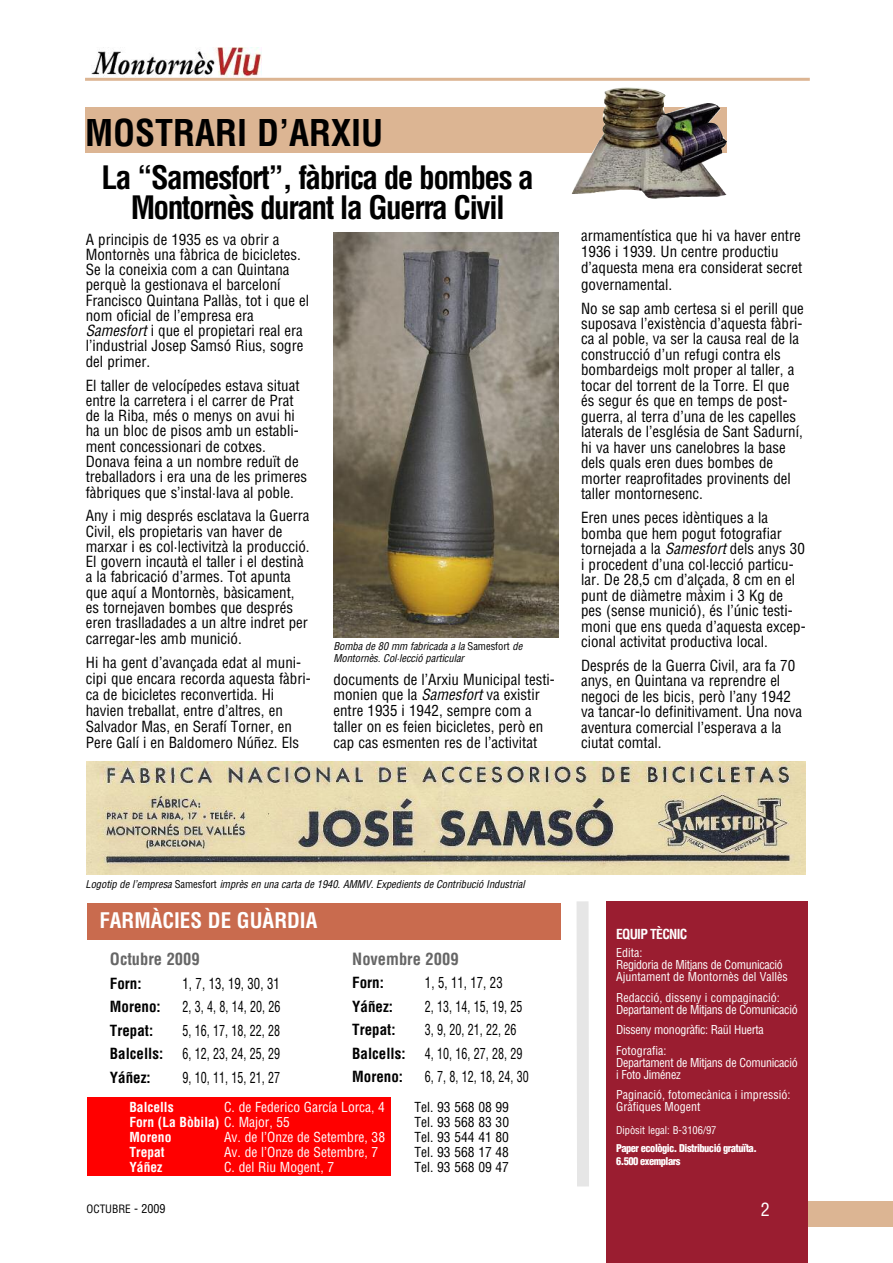
<style>
.page{position:relative;width:893px;height:1263px;background:#fff}
.page>*{position:absolute;margin:0;border:0;box-sizing:border-box;transform-origin:0 0}
.t1{font:700 condensed 36px "Helvetica";color:#000}
.t2{font:700 condensed 31.5px/30px "Helvetica";letter-spacing:-.05em;color:#000;text-align:center}
.t3{font:700 condensed 21px "Helvetica";color:#fff}
.t4{font:condensed 18px "Helvetica";color:#fff}
.t5{font:700 condensed 16.5px "Helvetica";color:#666}
.t6{font:condensed 15px/15.5px "Helvetica";color:#000}
.t7{font:condensed 15px "Helvetica";color:#000;scale:.8 1}
.t8{font:700 condensed 15px "Helvetica";color:#000}
.t9{font:condensed 15px "Helvetica";color:#000;scale:.85 1}
.t10{font:condensed 13.5px "Helvetica";color:#fff}
.t11{font:condensed 13.5px "Helvetica";color:#000}
.t12{font:700 condensed 13.5px "Helvetica";color:#fff}
.t13{font:700 condensed 13.5px "Helvetica";letter-spacing:-.05em;color:#fff}
.t14{font:condensed 12px/12px "Helvetica";letter-spacing:-.025em;color:#fff}
.t15{font:condensed 12px/12px "Helvetica";color:#fff}
.t16{font:condensed 11.25px "Helvetica";color:#000}
.t17{font:italic condensed 10.5px/12px "Helvetica";letter-spacing:-.005em;color:#000}
.t18{font:900 condensed 10.5px/13.5px "Helvetica";letter-spacing:-.05em;color:#fff}
.t19{font:condensed 10.5px "Helvetica";color:#fff}
.s1{font-style:italic}
.s2{font-style:normal}
.s3{font-weight:400}
.s4{font-size:12px}
</style>
<div class="page">
<div style="left:607px;top:901px;width:201px;height:362px;background:#9a1d30"></div>
<svg style="left:576px;top:901px;width:13px;height:286px;background:#e7e7e7"></svg>
<div style="left:808px;top:1201px;width:85px;height:25px;background:#dcb593"></div>
<img style="left:92px;top:48px;width:169px;height:29px">
<hr style="left:85px;top:78px;width:725px;height:3px;background:#dcb593">
<div style="left:87px;top:1097px;width:303px;height:79px;background:#f00"></div>
<div style="left:87px;top:903px;width:473px;height:37px;background:#c96b4e"></div>
<img style="left:334px;top:232px;width:225px;height:406px">
<div style="left:85px;top:107px;width:642px;height:46px;background:#dcb593"></div>
<img style="left:571px;top:87px;width:156px;height:112px">
<img style="left:86px;top:762px;width:719px;height:112px">
<h1 class="t1" style="left:85px;top:113px;width:299px">MOSTRARI D’ARXIU</h1>
<h2 class="t2" style="left:102px;top:163px;width:434px">La “Samesfort”, fàbrica de bombes a<br>Montornès durant la Guerra Civil</h2>
<p class="t6" style="left:86px;top:232px;width:225px">A principis de 1935 es va obrir a<br>Montornès una fàbrica de bicicletes.<br>Se la coneixia com a can Quintana perquè la gestionava el barceloní<br>Francisco Quintana Pallàs, tot i que el nom oficial de l’empresa era<br><span class="s1">Samesfort</span> i que el propietari real era l’industrial Josep Samsó Rius, sogre del primer.</p>
<p class="t6" style="left:86px;top:378px;width:223px">El taller de velocípedes estava situat entre la carretera i el carrer de Prat de la Riba, més o menys on avui hi ha un bloc de pisos amb un establi&shy;ment concessionari de cotxes.<br>Donava feina a un nombre reduït de treballadors i era una de les primeres fàbriques que s’instal·lava al poble.</p>
<p class="t6" style="left:86px;top:508px;width:225px">Any i mig després esclatava la Guerra Civil, els propietaris van haver de marxar i es col·lectivitzà la producció.<br>El govern incautà el taller i el destinà a la fabricació d’armes. Tot apunta que aquí a Montornès, bàsicament, es tornejaven bombes que després eren traslladades a un altre indret per carregar-les amb munició.</p>
<p class="t6" style="left:86px;top:655px;width:226px;line-height:16px">Hi ha gent d’avançada edat al muni&shy;cipi que encara recorda aquesta fàbri&shy;ca de bicicletes reconvertida. Hi havien treballat, entre d’altres, en Salvador Mas, en Serafí Torner, en Pere Galí i en Baldomero Núñez. Els</p>
<p class="t17" style="left:333px;top:641px;width:190px">Bomba de 80 mm fabricada a la <span class="s2">Samesfort</span> de<br>Montornès. Col·lecció particular</p>
<p class="t6" style="left:333px;top:671px;width:223px">documents de l’Arxiu Municipal testi&shy;monien que la <span class="s1">Samesfort</span> va existir entre 1935 i 1942, sempre com a taller on es feien bicicletes, però en cap cas esmenten res de l’activitat</p>
<p class="t6" style="left:581px;top:228px;width:223px;line-height:16.2px">armamentística que hi va haver entre<br>1936 i 1939. Un centre productiu d’aquesta mena era considerat secret governamental.</p>
<p class="t6" style="left:581px;top:301px;width:224px">No se sap amb certesa si el perill que suposava l’existència d’aquesta fàbri&shy;ca al poble, va ser la causa real de la construcció d’un refugi contra els bombardeigs molt proper al taller, a tocar del torrent de la Torre. El que és segur és que en temps de post&shy;guerra, al terra d’una de les capelles laterals de l’església de Sant Sadurní, hi va haver uns canelobres la base dels quals eren dues bombes de morter reaprofitades provinents del taller montornesenc.</p>
<p class="t6" style="left:581px;top:510px;width:226px">Eren unes peces idèntiques a la bomba que hem pogut fotografiar tornejada a la <span class="s1">Samesfort</span> dels anys 30 i procedent d’una col·lecció particu&shy;lar. De 28,5 cm d’alçada, 8 cm en el punt de diàmetre màxim i 3 Kg de pes (sense munició), és l’únic testi&shy;moni que ens queda d’aquesta excep&shy;cional activitat productiva local.</p>
<p class="t6" style="left:581px;top:658px;width:222px">Després de la Guerra Civil, ara fa 70 anys, en Quintana va reprendre el negoci de les bicis, però l’any 1942 va tancar-lo definitivament. Una nova aventura comercial l’esperava a la ciutat comtal.</p>
<p class="t17" style="left:86px;top:878px;width:441px">Logotip de l’empresa <span class="s2">Samesfort</span> imprès en una carta de 1940. AMMV. Expedients de Contribució Industrial</p>
<h3 class="t3" style="left:99px;top:908px;width:220px">FARMÀCIES DE GUÀRDIA</h3>
<p class="t5" style="left:110px;top:950px;width:91px">Octubre 2009</p>
<p class="t8" style="left:110px;top:975px;width:33px">Forn:</p>
<p class="t9" style="left:183px;top:975px;width:116px">1, 7, 13, 19, 30, 31</p>
<p class="t8" style="left:110px;top:998px;width:52px">Moreno:</p>
<p class="t7" style="left:183px;top:998px;width:124px">2, 3, 4, 8, 14, 20, 26</p>
<p class="t8" style="left:110px;top:1022px;width:45px">Trepat:</p>
<p class="t7" style="left:183px;top:1022px;width:123px">5, 16, 17, 18, 22, 28</p>
<p class="t8" style="left:110px;top:1045px;width:55px">Balcells:</p>
<p class="t7" style="left:183px;top:1045px;width:123px">6, 12, 23, 24, 25, 29</p>
<p class="t8" style="left:110px;top:1069px;width:42px">Yáñez:</p>
<p class="t7" style="left:183px;top:1069px;width:123px">9, 10, 11, 15, 21, 27</p>
<p class="t5" style="left:352px;top:949px;width:108px">Novembre 2009</p>
<p class="t8" style="left:352px;top:974px;width:33px">Forn:</p>
<p class="t9" style="left:425px;top:974px;width:93px">1, 5, 11, 17, 23</p>
<p class="t8" style="left:352px;top:998px;width:42px">Yáñez:</p>
<p class="t7" style="left:425px;top:998px;width:123px">2, 13, 14, 15, 19, 25</p>
<p class="t8" style="left:352px;top:1021px;width:45px">Trepat:</p>
<p class="t7" style="left:425px;top:1021px;width:116px">3, 9, 20, 21, 22, 26</p>
<p class="t8" style="left:352px;top:1045px;width:55px">Balcells:</p>
<p class="t7" style="left:425px;top:1045px;width:123px">4, 10, 16, 27, 28, 29</p>
<p class="t8" style="left:352px;top:1068px;width:52px">Moreno:</p>
<p class="t7" style="left:425px;top:1068px;width:131px">6, 7, 8, 12, 18, 24, 30</p>
<p class="t12" style="left:129px;top:1099px;width:46px">Balcells</p>
<p class="t10" style="left:224px;top:1099px;width:162px">C. de Federico García Lorca, 4</p>
<p class="t11" style="left:414px;top:1099px;width:96px">Tel. 93 568 08 99</p>
<p class="t12" style="left:129px;top:1114px;width:162px">Forn (La Bòbila) <span class="s3">C. Major, 55</span></p>
<p class="t11" style="left:414px;top:1114px;width:96px">Tel. 93 568 83 30</p>
<p class="t12" style="left:129px;top:1129px;width:43px">Moreno</p>
<p class="t10" style="left:224px;top:1129px;width:162px">Av. de l’Onze de Setembre, 38</p>
<p class="t11" style="left:414px;top:1129px;width:96px">Tel. 93 544 41 80</p>
<p class="t12" style="left:129px;top:1144px;width:37px">Trepat</p>
<p class="t10" style="left:224px;top:1144px;width:156px">Av. de l’Onze de Setembre, 7</p>
<p class="t11" style="left:414px;top:1144px;width:96px">Tel. 93 568 17 48</p>
<p class="t12" style="left:129px;top:1159px;width:35px">Yáñez</p>
<p class="t10" style="left:224px;top:1159px;width:112px">C. del Riu Mogent, 7</p>
<p class="t11" style="left:414px;top:1159px;width:96px">Tel. 93 568 09 47</p>
<p class="t13" style="left:616px;top:927px;width:73px">EQUIP TÈCNIC</p>
<p class="t15" style="left:616px;top:947px;width:173px">Edita:<br>Regidoria de Mitjans de Comunicació<br>Ajuntament de Montornès del Vallès</p>
<p class="t14" style="left:616px;top:991px;width:183px">Redacció, disseny i compaginació:<br>Departament de Mitjans de Comunicació</p>
<p class="t14" style="left:616px;top:1020px;width:149px;line-height:20.5px">Disseny monogràfic: Raül Huerta<br>Fotografia:</p>
<p class="t14" style="left:616px;top:1056px;width:183px">Departament de Mitjans de Comunicació i Foto Jiménez</p>
<p class="t15" style="left:616px;top:1089px;width:176px">Paginació, fotomecànica i impressió:<br>Gràfiques Mogent</p>
<p class="t19" style="left:616px;top:1124px;width:102px">Dipòsit legal: B-3106/97</p>
<p class="t18" style="left:616px;top:1141px;width:142px">Paper ecològic. Distribució gratuïta.<br>6.500 exemplars</p>
<p class="t16" style="left:87px;top:1203px;width:80px">OCTUBRE <span class="s4">- 2009</span></p>
<p class="t4" style="left:761px;top:1199px;width:10px">2</p>
</div>
